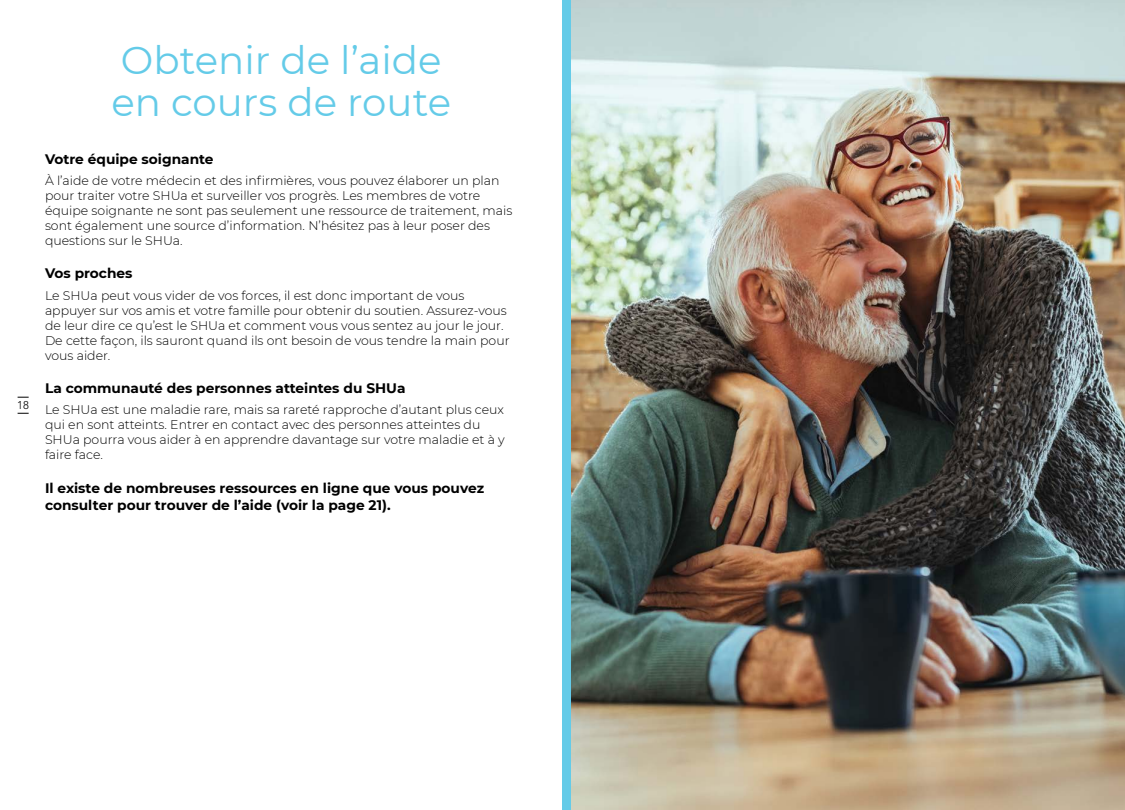
<style>
.page{position:relative;width:1125px;height:810px;background:#fff}
.page>*{position:absolute;margin:0;border:0;box-sizing:border-box;transform-origin:0 0}
.t1{font:38.75px/42.5px "Montserrat";color:#64cbe8}
.t2{font:700 13.75px/17.5px "Montserrat";color:#000}
.t3{font:300 12.5px/15px "Montserrat";color:#000}
.t4{font:300 11.25px "Avenir";color:#000}
</style>
<div class="page">
<img style="left:572px;top:0;width:553px;height:810px">
<div style="left:562px;top:0;width:10px;height:810px;background:#64cbe8"></div>
<p class="t4" style="left:17px;top:399px;width:13px">18</p>
<h1 class="t1" style="left:111px;top:37px;width:341px">Obtenir de l’aide en cours de route</h1>
<p class="t2" style="left:45px;top:150px;width:170px">Votre équipe soignante</p>
<p class="t3" style="left:45px;top:173px;width:469px">À l’aide de votre médecin et des infirmières, vous pouvez élaborer un plan pour traiter votre SHUa et surveiller vos progrès. Les membres de votre équipe soignante ne sont pas seulement une ressource de traitement, mais sont également une source d’information. N’hésitez pas à leur poser des questions sur le SHUa.</p>
<p class="t2" style="left:45px;top:264px;width:89px">Vos proches</p>
<p class="t3" style="left:45px;top:287px;width:466px">Le SHUa peut vous vider de vos forces, il est donc important de vous appuyer sur vos amis et votre famille pour obtenir du soutien. Assurez-vous de leur dire ce qu’est le SHUa et comment vous vous sentez au jour le jour.<br>De cette façon, ils sauront quand ils ont besoin de vous tendre la main pour vous aider.</p>
<p class="t2" style="left:45px;top:378px;width:362px">La communauté des personnes atteintes du SHUa</p>
<p class="t3" style="left:45px;top:402px;width:461px">Le SHUa est une maladie rare, mais sa rareté rapproche d’autant plus ceux qui en sont atteints. Entrer en contact avec des personnes atteintes du SHUa pourra vous aider à en apprendre davantage sur votre maladie et à y faire face.</p>
<p class="t2" style="left:45px;top:479px;width:441px">Il existe de nombreuses ressources en ligne que vous pouvez consulter pour trouver de l’aide (voir la page 21).</p>
</div>
